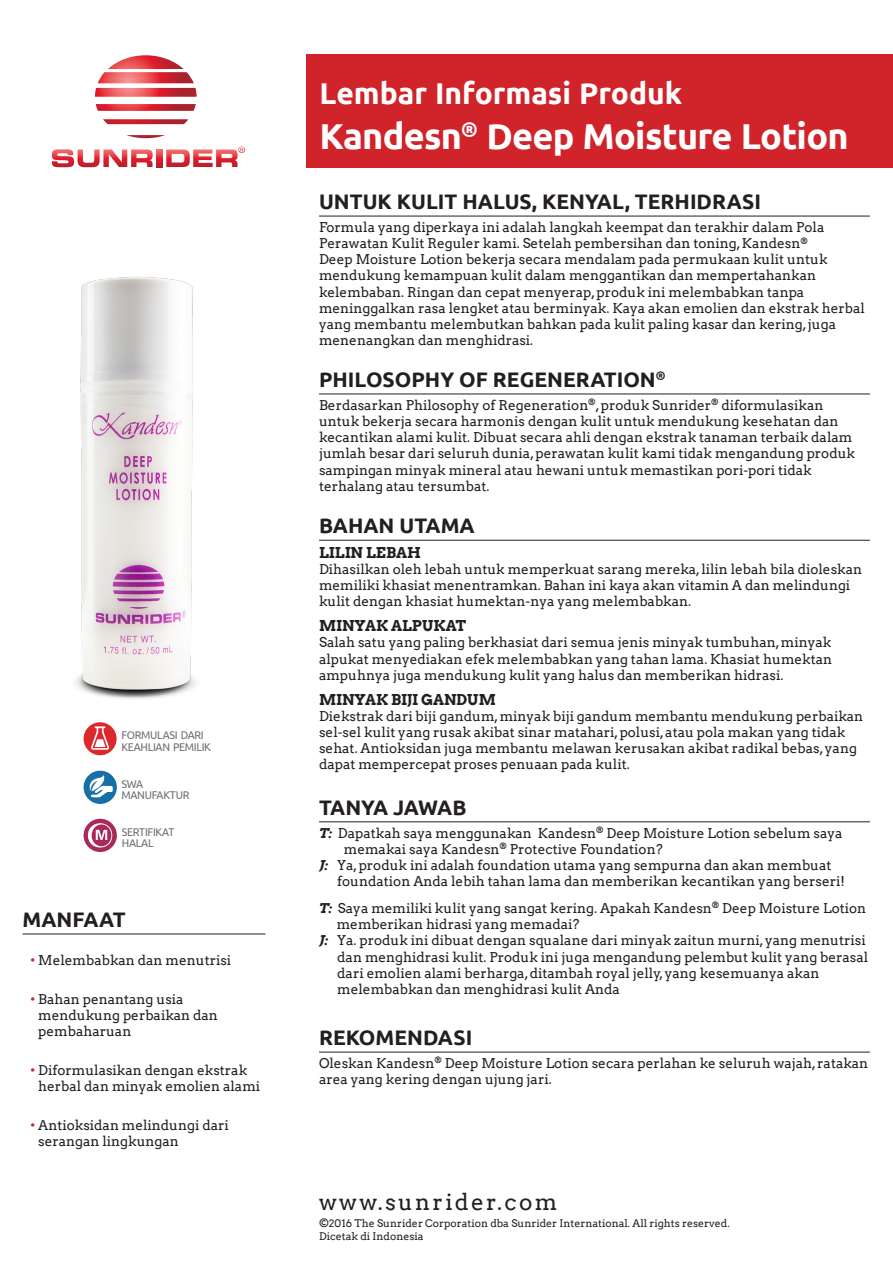
<style>
.page{position:relative;width:893px;height:1263px;background:#fff}
.page>*{position:absolute;margin:0;border:0;box-sizing:border-box;transform-origin:0 0}
.t1{font:700 36px "Ubuntu";letter-spacing:-.02em;color:#fff}
.t2{font:700 30px "Ubuntu";color:#fff}
.t3{font:22.5px "Arvo";letter-spacing:.1em;color:#231f20}
.t4{font:700 21px "Ubuntu";color:#231f20}
.t5{font:700 21px "Ubuntu";letter-spacing:-.03em;color:#231f20}
.t6{font:700 15px "Arvo";color:#231f20}
.t7{font:13.5px/16.2px "Arvo";color:#231f20}
.t8{font:11.25px/11.4px "Ubuntu";letter-spacing:-.03em;color:#6c6d70;scale:.95 1}
.t9{font:10.5px "Arvo";color:#231f20}
.s1{color:#d1232a}
.s2{font-weight:700;font-style:italic}
</style>
<div class="page">
<img style="left:75px;top:276px;width:121px;height:423px">
<hr style="left:22px;top:933px;width:244px;height:1px;background:#231f20">
<hr style="left:319px;top:1052px;width:551px;height:1px;background:#231f20">
<hr style="left:319px;top:821px;width:551px;height:1px;background:#231f20">
<hr style="left:319px;top:540px;width:551px;height:1px;background:#231f20">
<hr style="left:319px;top:394px;width:551px;height:1px;background:#231f20">
<hr style="left:319px;top:216px;width:551px;height:1px;background:#231f20">
<div style="left:306px;top:54px;width:587px;height:113px;background:#d1232a"></div>
<svg style="left:95px;top:55px;width:102px;height:42px"></svg>
<svg style="left:96px;top:104px;width:100px;height:7px"></svg>
<svg style="left:103px;top:119px;width:85px;height:5px"></svg>
<svg style="left:126px;top:135px;width:39px;height:3px"></svg>
<svg style="left:52px;top:149px;width:101px;height:18px"></svg>
<svg style="left:157px;top:149px;width:5px;height:18px"></svg>
<svg style="left:166px;top:146px;width:79px;height:21px"></svg>
<div style="left:84px;top:722px;width:33px;height:33px;background:#dc272d;border-radius:50%"></div>
<svg style="left:91px;top:726px;width:18px;height:24px"></svg>
<div style="left:84px;top:771px;width:33px;height:33px;background:#186fa6;border-radius:50%"></div>
<svg style="left:87px;top:775px;width:26px;height:23px"></svg>
<div style="left:84px;top:819px;width:33px;height:33px;background:#a8295a;border-radius:50%"></div>
<svg style="left:88px;top:823px;width:24px;height:24px"></svg>
<p class="t8" style="left:122px;top:729px;width:96px">FORMULASI DARI<br>KEAHLIAN PEMILIK</p>
<p class="t8" style="left:122px;top:778px;width:73px">SWA<br>MANUFAKTUR</p>
<p class="t8" style="left:122px;top:826px;width:57px">SERTIFIKAT<br>HALAL</p>
<p class="t4" style="left:22px;top:907px;width:105px">MANFAAT</p>
<p class="t7" style="left:30px;top:952px;width:203px"><span class="s1">•</span> Melembabkan dan menutrisi</p>
<p class="t7" style="left:38px;top:990px;width:181px;text-indent:-8px"><span class="s1">•</span> Bahan penantang usia mendukung perbaikan dan pembaharuan</p>
<p class="t7" style="left:38px;top:1062px;width:223px;text-indent:-8px"><span class="s1">•</span> Diformulasikan dengan ekstrak herbal dan minyak emolien alami</p>
<p class="t7" style="left:38px;top:1116px;width:192px;text-indent:-8px"><span class="s1">•</span> Antioksidan melindungi dari serangan lingkungan</p>
<p class="t2" style="left:320px;top:75px;width:364px">Lembar Informasi Produk</p>
<p class="t1" style="left:320px;top:115px;width:531px">Kandesn<sup>®</sup> Deep Moisture Lotion</p>
<p class="t4" style="left:319px;top:189px;width:444px">UNTUK KULIT HALUS, KENYAL, TERHIDRASI</p>
<p class="t7" style="left:319px;top:219px;width:547px">Formula yang diperkaya ini adalah langkah keempat dan terakhir dalam Pola Perawatan Kulit Reguler kami. Setelah pembersihan dan toning, Kandesn<sup>®<br></sup>Deep Moisture Lotion bekerja secara mendalam pada permukaan kulit untuk mendukung kemampuan kulit dalam menggantikan dan mempertahankan kelembaban. Ringan dan cepat menyerap, produk ini melembabkan tanpa meninggalkan rasa lengket atau berminyak. Kaya akan emolien dan ekstrak herbal yang membantu melembutkan bahkan pada kulit paling kasar dan kering, juga menenangkan dan menghidrasi.</p>
<p class="t4" style="left:319px;top:367px;width:348px">PHILOSOPHY OF REGENERATION<sup>®</sup></p>
<p class="t7" style="left:319px;top:397px;width:538px">Berdasarkan Philosophy of Regeneration<sup>®</sup>, produk Sunrider<sup>®</sup> diformulasikan untuk bekerja secara harmonis dengan kulit untuk mendukung kesehatan dan kecantikan alami kulit. Dibuat secara ahli dengan ekstrak tanaman terbaik dalam jumlah besar dari seluruh dunia, perawatan kulit kami tidak mengandung produk sampingan minyak mineral atau hewani untuk memastikan pori-pori tidak terhalang atau tersumbat.</p>
<p class="t4" style="left:319px;top:513px;width:157px">BAHAN UTAMA</p>
<p class="t6" style="left:319px;top:543px;width:103px">LILIN LEBAH</p>
<p class="t7" style="left:319px;top:561px;width:545px">Dihasilkan oleh lebah untuk memperkuat sarang mereka, lilin lebah bila dioleskan memiliki khasiat menentramkan. Bahan ini kaya akan vitamin A dan melindungi kulit dengan khasiat humektan-nya yang melembabkan.</p>
<p class="t6" style="left:319px;top:616px;width:149px">MINYAK ALPUKAT</p>
<p class="t7" style="left:319px;top:634px;width:515px;text-align:justify">Salah satu yang paling berkhasiat dari semua jenis minyak tumbuhan, minyak alpukat menyediakan efek melembabkan yang tahan lama. Khasiat humektan ampuhnya juga mendukung kulit yang halus dan memberikan hidrasi.</p>
<p class="t6" style="left:319px;top:690px;width:178px">MINYAK BIJI GANDUM</p>
<p class="t7" style="left:319px;top:708px;width:546px">Diekstrak dari biji gandum, minyak biji gandum membantu mendukung perbaikan sel-sel kulit yang rusak akibat sinar matahari, polusi, atau pola makan yang tidak sehat. Antioksidan juga membantu melawan kerusakan akibat radikal bebas, yang dapat mempercepat proses penuaan pada kulit.</p>
<p class="t5" style="left:319px;top:794px;width:149px">TANYA JAWAB</p>
<p class="t7" style="left:344px;top:825px;width:500px;text-indent:-25px"><span class="s2">T:</span> Dapatkah saya menggunakan Kandesn<sup>®</sup> Deep Moisture Lotion sebelum saya memakai saya Kandesn<sup>®</sup> Protective Foundation?</p>
<p class="t7" style="left:337px;top:857px;width:509px;text-indent:-18px"><span class="s2">J:</span> Ya, produk ini adalah foundation utama yang sempurna dan akan membuat foundation Anda lebih tahan lama dan memberikan kecantikan yang berseri!</p>
<p class="t7" style="left:319px;top:900px;width:549px"><span class="s2">T:</span> Saya memiliki kulit yang sangat kering. Apakah Kandesn<sup>®</sup> Deep Moisture Lotion</p>
<p class="t7" style="left:337px;top:916px;width:244px">memberikan hidrasi yang memadai?</p>
<p class="t7" style="left:319px;top:932px;width:548px"><span class="s2">J:</span> Ya. produk ini dibuat dengan squalane dari minyak zaitun murni, yang menutrisi</p>
<p class="t7" style="left:337px;top:949px;width:532px">dan menghidrasi kulit. Produk ini juga mengandung pelembut kulit yang berasal</p>
<p class="t7" style="left:337px;top:965px;width:484px">dari emolien alami berharga, ditambah royal jelly, yang kesemuanya akan</p>
<p class="t7" style="left:337px;top:981px;width:284px">melembabkan dan menghidrasi kulit Anda</p>
<p class="t4" style="left:319px;top:1025px;width:155px">REKOMENDASI</p>
<p class="t7" style="left:319px;top:1055px;width:551px">Oleskan Kandesn<sup>®</sup> Deep Moisture Lotion secara perlahan ke seluruh wajah, ratakan area yang kering dengan ujung jari.</p>
<p class="t3" style="left:319px;top:1188px;width:240px">www.sunrider.com</p>
<p class="t9" style="left:319px;top:1217px;width:412px">©2016 The Sunrider Corporation dba Sunrider International. All rights reserved.</p>
<p class="t9" style="left:319px;top:1229px;width:106px">Dicetak di Indonesia</p>
</div>
